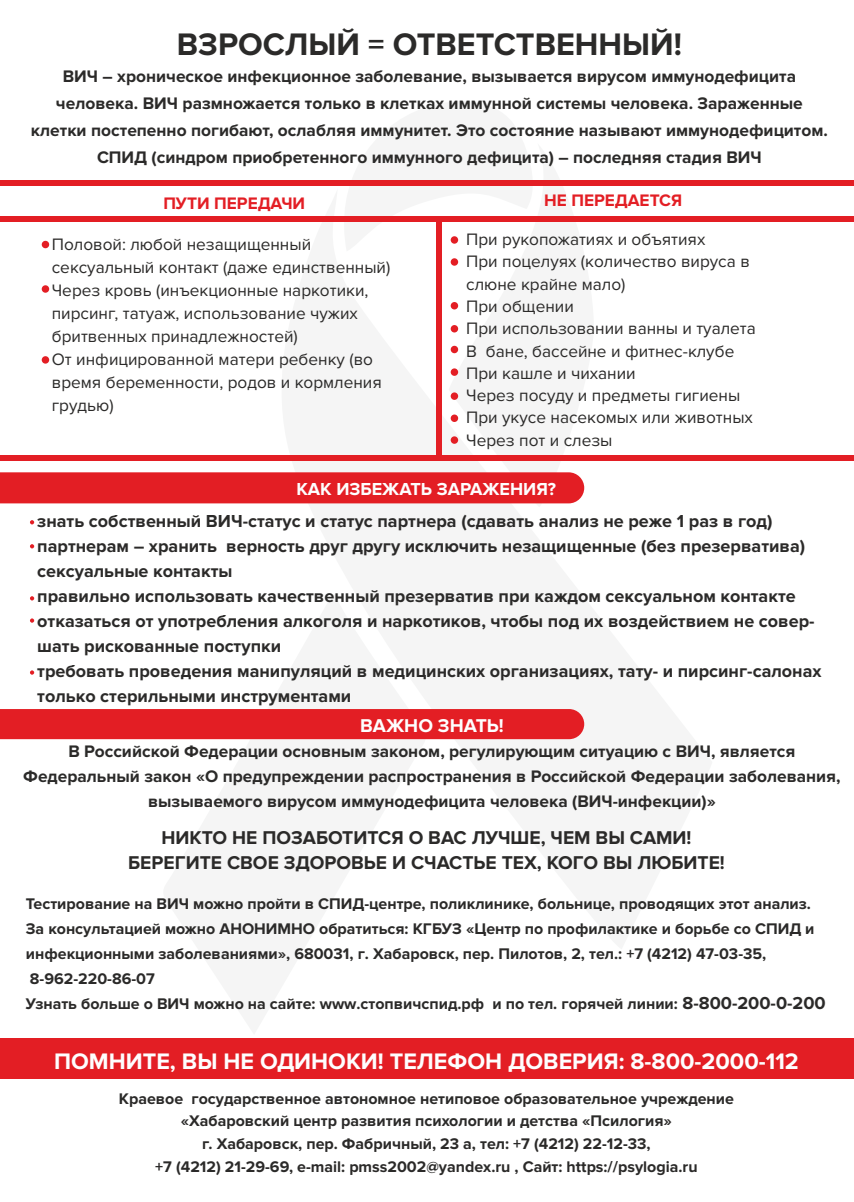
<style>
.page{position:relative;width:854px;height:1202px;background:#fff}
.page>*{position:absolute;margin:0;border:0;box-sizing:border-box;transform-origin:0 0}
.t1{font:700 32.3px "Proxima Nova";color:#2b2a29}
.t2{font:700 23.3px "Proxima Nova";color:#fefefe}
.t3{font:700 19.2px/25px "Proxima Nova";color:#2b2a29;text-align:center}
.t4{font:700 19.2px "Proxima Nova";color:#fefefe}
.t5{font:700 18px/25px "Proxima Nova";color:#2b2a29}
.t6{font:700 18px "Proxima Nova";color:#fefefe}
.t7{font:700 17.3px/27.2px "Proxima Nova";color:#2b2a29;text-align:center}
.t8{font:700 17.3px "Proxima Nova";color:#e31e24}
.t9{font:17.2px/22.3px "Proxima Nova";color:#2b2a29}
.t10{font:700 16px/25px "Proxima Nova";color:#2b2a29}
.s1{font-size:18px}
</style>
<div class="page">
<svg style="left:448px;top:258px;width:147px;height:246px;fill:#f5f5f5"></svg>
<div style="left:0;top:1038px;width:853px;height:41px;background:#e31e24"></div>
<div style="left:0;top:709px;width:584px;height:30px;background:#e31e24"></div>
<div style="left:0;top:472px;width:584px;height:31px;background:#e31e24"></div>
<div style="left:0;top:216px;width:853px;height:6px;background:#e31e24"></div>
<div style="left:436px;top:216px;width:5px;height:240px;background:#e31e24"></div>
<div style="left:0;top:456px;width:853px;height:5px;background:#e31e24"></div>
<div style="left:42px;top:241px;width:7px;height:7px;background:#e31e24;border-radius:50%"></div>
<div style="left:42px;top:285px;width:7px;height:8px;background:#e31e24;border-radius:50%"></div>
<div style="left:42px;top:356px;width:7px;height:8px;background:#e31e24;border-radius:50%"></div>
<div style="left:450px;top:236px;width:8px;height:8px;background:#e31e24;border-radius:50%"></div>
<svg style="left:450px;top:258px;width:8px;height:8px"></svg>
<div style="left:450px;top:302px;width:8px;height:7px;background:#e31e24;border-radius:50%"></div>
<div style="left:450px;top:325px;width:8px;height:7px;background:#e31e24;border-radius:50%"></div>
<div style="left:450px;top:346px;width:8px;height:7px;background:#e31e24;border-radius:50%"></div>
<div style="left:450px;top:368px;width:8px;height:8px;background:#e31e24;border-radius:50%"></div>
<div style="left:450px;top:392px;width:8px;height:8px;background:#e31e24;border-radius:50%"></div>
<div style="left:450px;top:415px;width:8px;height:7px;background:#e31e24;border-radius:50%"></div>
<div style="left:450px;top:436px;width:8px;height:8px;background:#e31e24;border-radius:50%"></div>
<div style="left:0;top:180px;width:853px;height:6px;background:#e31e24"></div>
<svg style="left:30px;top:544px;width:4px;height:4px"></svg>
<svg style="left:30px;top:596px;width:4px;height:4px"></svg>
<svg style="left:30px;top:618px;width:4px;height:5px"></svg>
<svg style="left:30px;top:670px;width:4px;height:5px"></svg>
<svg style="left:30px;top:520px;width:4px;height:4px"></svg>
<h1 class="t1" style="left:177px;top:29px;width:506px">ВЗРОСЛЫЙ = ОТВЕТСТВЕННЫЙ!</h1>
<p class="t7" style="left:31px;top:63px;width:798px">ВИЧ – хроническое инфекционное заболевание, вызывается вирусом иммунодефицита человека. ВИЧ размножается только в клетках иммунной системы человека. Зараженные клетки постепенно погибают, ослабляя иммунитет. Это состояние называют иммунодефицитом.<br>СПИД (синдром приобретенного иммунного дефицита) – последняя стадия ВИЧ</p>
<p class="t8" style="left:163px;top:195px;width:143px">ПУТИ ПЕРЕДАЧИ</p>
<p class="t8" style="left:544px;top:192px;width:139px">НЕ ПЕРЕДАЕТСЯ</p>
<p class="t9" style="left:52px;top:234px;width:340px;line-height:23px">Половой: любой незащищенный сексуальный контакт (даже единственный)<br>Через кровь (инъекционные наркотики, пирсинг, татуаж, использование чужих бритвенных принадлежностей)<br>От инфицированной матери ребенку (во время беременности, родов и кормления грудью)</p>
<p class="t9" style="left:466px;top:229px;width:291px">При рукопожатиях и объятиях<br>При поцелуях (количество вируса в слюне крайне мало)<br>При общении<br>При использовании ванны и туалета<br>В бане, бассейне и фитнес-клубе<br>При кашле и чихании<br>Через посуду и предметы гигиены<br>При укусе насекомых или животных<br>Через пот и слезы</p>
<p class="t6" style="left:296px;top:480px;width:261px">КАК ИЗБЕЖАТЬ ЗАРАЖЕНИЯ?</p>
<p class="t5" style="left:37px;top:509px;width:785px">знать собственный ВИЧ-статус и статус партнера (сдавать анализ не реже 1 раз в год) партнерам – хранить верность друг другу исключить незащищенные (без презерватива) сексуальные контакты<br>правильно использовать качественный презерватив при каждом сексуальном контакте отказаться от употребления алкоголя и наркотиков, чтобы под их воздействием не совер&shy;шать рискованные поступки<br>требовать проведения манипуляций в медицинских организациях, тату- и пирсинг-салонах только стерильными инструментами</p>
<p class="t4" style="left:360px;top:717px;width:145px">ВАЖНО ЗНАТЬ!</p>
<p class="t7" style="left:23px;top:739px;width:818px;line-height:25px">В Российской Федерации основным законом, регулирующим ситуацию с ВИЧ, является<br>Федеральный закон «О предупреждении распространения в Российской Федерации заболевания, вызываемого вирусом иммунодефицита человека (ВИЧ-инфекции)»</p>
<p class="t3" style="left:128px;top:826px;width:597px">НИКТО НЕ ПОЗАБОТИТСЯ О ВАС ЛУЧШЕ, ЧЕМ ВЫ САМИ!<br>БЕРЕГИТЕ СВОЕ ЗДОРОВЬЕ И СЧАСТЬЕ ТЕХ, КОГО ВЫ ЛЮБИТЕ!</p>
<p class="t10" style="left:26px;top:892px;width:801px">Тестирование на ВИЧ можно пройти в СПИД-центре, поликлинике, больнице, проводящих этот анализ.<br>За консультацией можно АНОНИМНО обратиться: КГБУЗ «Центр по профилактике и борьбе со СПИД и инфекционными заболеваниями», 680031, г. Хабаровск, пер. Пилотов, 2, тел.: +7 (4212) 47-03-35, 8-962-220-86-07<br>Узнать больше о ВИЧ можно на сайте: www.стопвичспид.рф и по тел. горячей линии: <span class="s1">8-800-200-0-200</span></p>
<h2 class="t2" style="left:54px;top:1050px;width:746px">ПОМНИТЕ, ВЫ НЕ ОДИНОКИ! ТЕЛЕФОН ДОВЕРИЯ: 8-800-2000-112</h2>
<p class="t10" style="left:119px;top:1088px;width:616px;line-height:22.7px;text-align:center">Краевое государственное автономное нетиповое образовательное учреждение «Хабаровский центр развития психологии и детства «Псилогия»<br>г. Хабаровск, пер. Фабричный, 23 а, тел: +7 (4212) 22-12-33,<br>+7 (4212) 21-29-69, e-mail: pmss2002@yandex.ru , Сайт: https://psylogia.ru</p>
</div>
